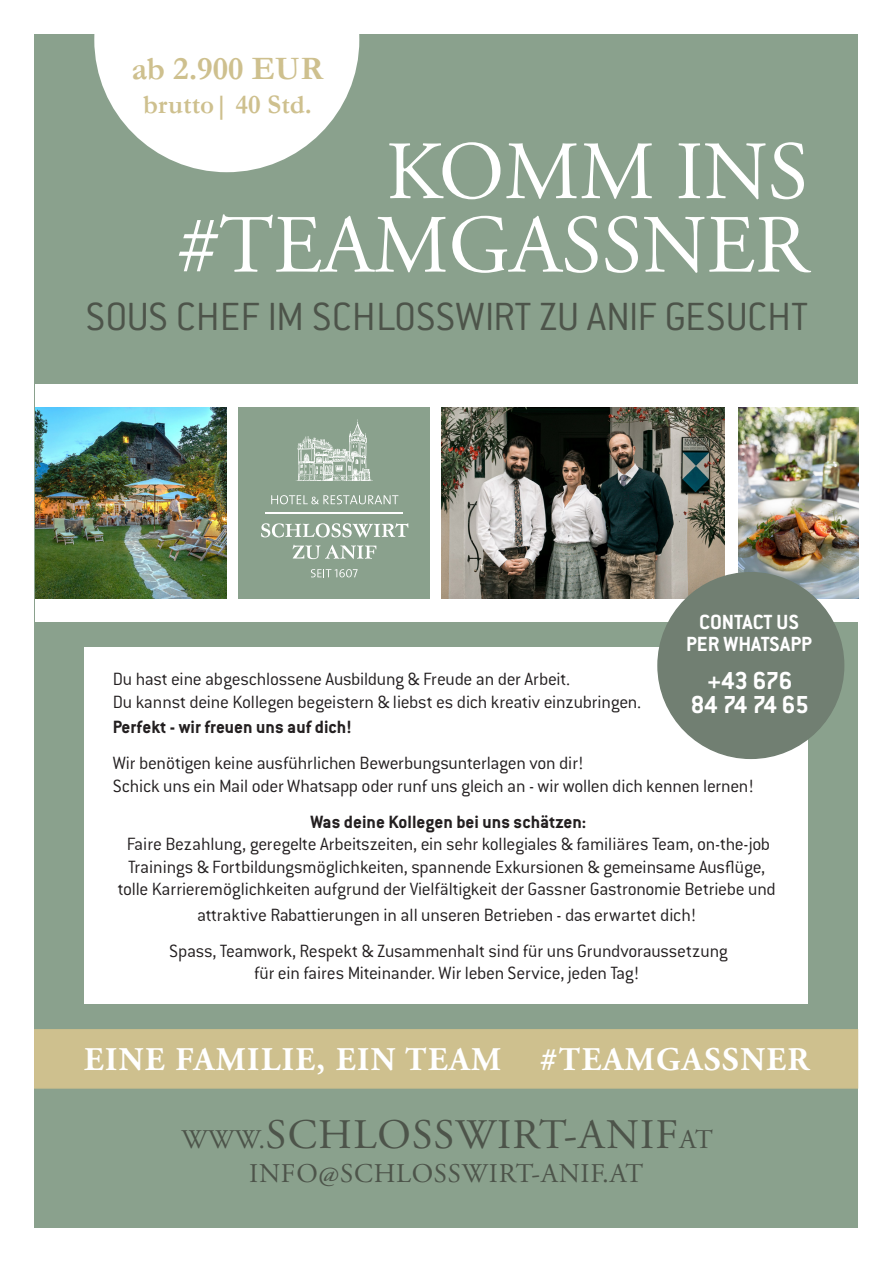
<style>
.page{position:relative;width:893px;height:1263px;background:#fff}
.page>*{position:absolute;margin:0;border:0;box-sizing:border-box;transform-origin:0 0}
.t1{font:82.5px "Adobe Garamond Pro";color:#fff}
.t2{font:300 43.2px "Conduit ITC Std";color:#4d544a}
.t3{font:42px "Adobe Garamond Pro";letter-spacing:.03em;color:#4d544a}
.t4{font:700 33px "Adobe Garamond Pro";letter-spacing:.045em;color:#fff}
.t5{font:700 33px "Garamond";color:#cec08e}
.t6{font:27px "Adobe Garamond Pro";letter-spacing:.03em;color:#4d544a}
.t7{font:700 27px "Conduit ITC Std";letter-spacing:-.02em;color:#fff}
.t8{font:700 27px "Garamond";color:#cec08e}
.t9{font:700 22.5px "Conduit ITC Std";color:#fff}
.t10{font:300 19.5px/22.5px "Conduit ITC Std";letter-spacing:-.015em;color:#231f20;text-align:center}
.t11{font:700 19.5px "Conduit ITC Std";color:#231f20}
.s1{font-size:27px}
</style>
<div class="page">
<div style="left:35px;top:35px;width:823px;height:1193px;background:#8aa18d"></div>
<svg style="left:94px;top:34px;width:265px;height:138px;fill:#fff"></svg>
<div style="left:85px;top:647px;width:723px;height:356px;background:#fff"></div>
<div style="left:35px;top:384px;width:841px;height:238px;background:#fff"></div>
<img style="left:35px;top:407px;width:192px;height:191px">
<div style="left:239px;top:407px;width:191px;height:191px;background:#8aa18d"></div>
<svg style="left:261px;top:523px;width:147px;height:15px"></svg>
<svg style="left:293px;top:545px;width:83px;height:14px"></svg>
<hr style="left:265px;top:512px;width:138px;height:1px;background:#fff">
<svg style="left:271px;top:495px;width:127px;height:9px"></svg>
<svg style="left:311px;top:569px;width:47px;height:8px"></svg>
<svg style="left:296px;top:419px;width:77px;height:62px"></svg>
<img style="left:441px;top:407px;width:284px;height:191px">
<img style="left:739px;top:407px;width:120px;height:191px">
<div style="left:34px;top:1029px;width:824px;height:60px;background:#cec08e;border:2px solid #cec08e"></div>
<div style="left:658px;top:573px;width:186px;height:185px;background:#717f72;border-radius:50%"></div>
<p class="t5" style="left:132px;top:46px;width:193px">ab 2.900 EUR</p>
<p class="t8" style="left:143px;top:87px;width:170px">brutto| 40 Std.</p>
<p class="t1" style="left:386px;top:122px;width:424px">KOMM INS</p>
<p class="t1" style="left:178px;top:196px;width:632px">#TEAMGASSNER</p>
<p class="t2" style="left:86px;top:290px;width:724px">SOUS CHEF IM SCHLOSSWIRT ZU ANIF GESUCHT</p>
<p class="t9" style="left:699px;top:608px;width:101px">CONTACT US</p>
<p class="t9" style="left:686px;top:631px;width:128px">PER WHATSAPP</p>
<p class="t7" style="left:707px;top:664px;width:87px">+43 676</p>
<p class="t7" style="left:691px;top:688px;width:119px">84 74 74 65</p>
<p class="t10" style="left:113px;top:667px;width:459px">Du hast eine abgeschlossene Ausbildung &amp; Freude an der Arbeit.</p>
<p class="t10" style="left:113px;top:690px;width:530px">Du kannst deine Kollegen begeistern &amp; liebst es dich kreativ einzubringen.</p>
<p class="t11" style="left:113px;top:715px;width:241px">Perfekt - wir freuen uns auf dich!</p>
<p class="t10" style="left:113px;top:751px;width:473px">Wir benötigen keine ausführlichen Bewerbungsunterlagen von dir!</p>
<p class="t10" style="left:113px;top:774px;width:643px">Schick uns ein Mail oder Whatsapp oder runf uns gleich an - wir wollen dich kennen lernen!</p>
<p class="t11" style="left:311px;top:810px;width:277px">Was deine Kollegen bei uns schätzen:</p>
<p class="t10" style="left:118px;top:832px;width:660px">Faire Bezahlung, geregelte Arbeitszeiten, ein sehr kollegiales &amp; familiäres Team, on-the-job<br>Trainings &amp; Fortbildungsmöglichkeiten, spannende Exkursionen &amp; gemeinsame Ausflüge, tolle Karrieremöglichkeiten aufgrund der Vielfältigkeit der Gassner Gastronomie Betriebe und</p>
<p class="t10" style="left:197px;top:903px;width:501px">attraktive Rabattierungen in all unseren Betrieben - das erwartet dich!</p>
<p class="t10" style="left:169px;top:939px;width:560px">Spass, Teamwork, Respekt &amp; Zusammenhalt sind für uns Grundvoraussetzung</p>
<p class="t10" style="left:254px;top:961px;width:387px">für ein faires Miteinander. Wir leben Service, jeden Tag!</p>
<p class="t4" style="left:84px;top:1040px;width:727px">EINE FAMILIE, EIN TEAM #TEAMGASSNER</p>
<p class="t3" style="left:181px;top:1109px;width:533px"><span class="s1">WWW.</span>SCHLOSSWIRT-ANIF<span class="s1">AT</span></p>
<p class="t6" style="left:249px;top:1157px;width:396px">INFO@SCHLOSSWIRT-ANIF.AT</p>
</div>
